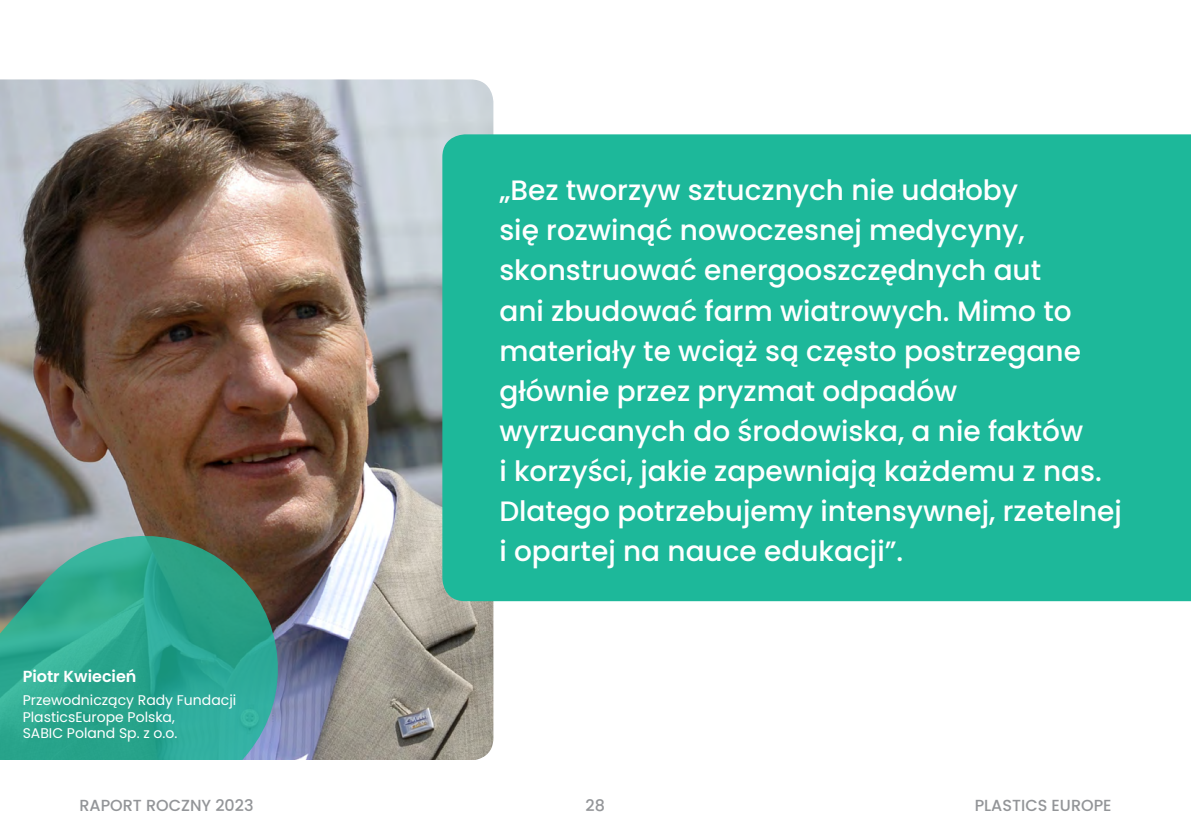
<style>
.page{position:relative;width:1191px;height:840px;background:#fff}
.page>*{position:absolute;margin:0;border:0;box-sizing:border-box;transform-origin:0 0}
.t1{font:500 28px/40px "Poppins";color:#fff}
.t2{font:500 16px "Poppins";color:#939598}
.t3{font:600 16px "Poppins";color:#fff}
.t4{font:14px/16.8px "Poppins";color:#fff}
</style>
<div class="page">
<img style="left:0;top:79px;width:493px;height:681px">
<svg style="left:0;top:520px;width:294px;height:240px;background:#3f9a89"></svg>
<div style="left:442px;top:134px;width:749px;height:467px;background:#1db89a"></div>
<p class="t3" style="left:23px;top:667px;width:115px">Piotr Kwiecień</p>
<p class="t4" style="left:23px;top:691px;width:215px">Przewodniczący Rady Fundacji<br>PlasticsEurope Polska,<br>SABIC Poland Sp. z o.o.</p>
<p class="t2" style="left:79px;top:796px;width:176px">RAPORT ROCZNY 2023</p>
<p class="t1" style="left:499px;top:170px;width:624px">„Bez tworzyw sztucznych nie udałoby<br>się rozwinąć nowoczesnej medycyny, skonstruować energooszczędnych aut<br>ani zbudować farm wiatrowych. Mimo to materiały te wciąż są często postrzegane głównie przez pryzmat odpadów wyrzucanych do środowiska, a nie faktów<br>i korzyści, jakie zapewniają każdemu z nas.<br>Dlatego potrzebujemy intensywnej, rzetelnej i opartej na nauce edukacji”.</p>
<p class="t2" style="left:585px;top:796px;width:21px">28</p>
<p class="t2" style="left:974px;top:796px;width:138px">PLASTICS EUROPE</p>
</div>
